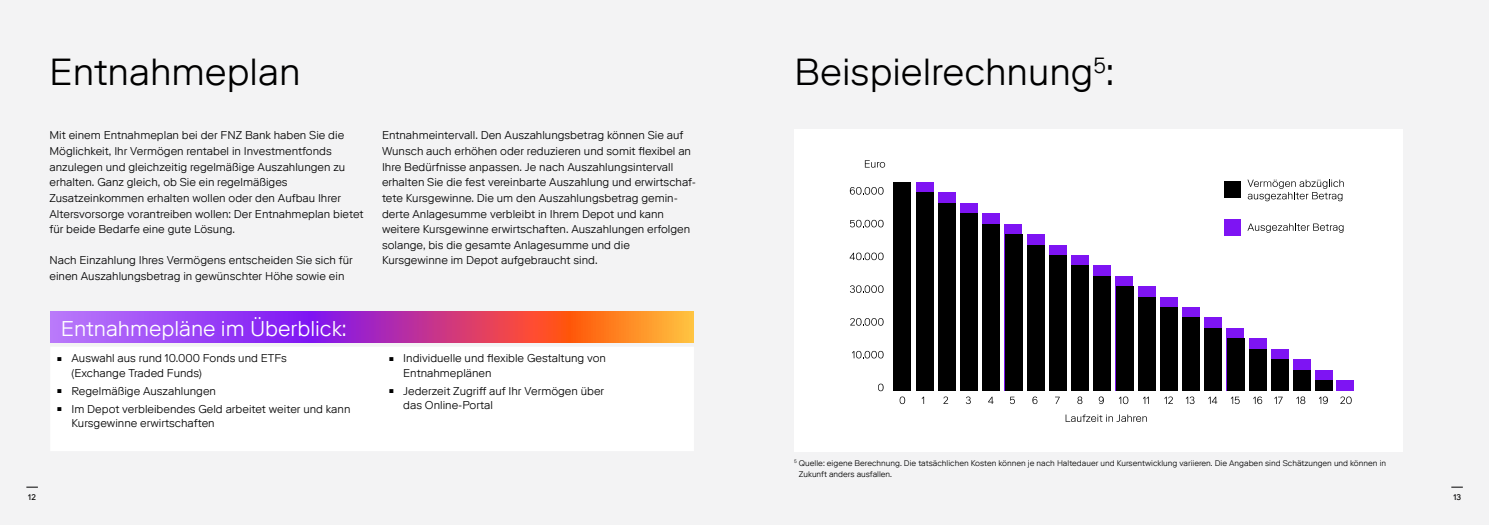
<style>
.page{position:relative;width:1489px;height:525px;background:#fff}
.page>*{position:absolute;margin:0;border:0;box-sizing:border-box;transform-origin:0 0}
.t1{font:300 37.5px "Riforma LLTT";color:#000}
.t2{font:300 21.25px "Riforma LLTT";color:#fff}
.t3{font:300 11.25px/15.6px "Riforma LLTT";color:#000}
.t4{font:300 8.12px/10.6px "Riforma LLTT";color:#000}
.t5{font:8.12px "Riforma LLTT";color:#000}
</style>
<div class="page">
<div style="left:0;top:0;width:1488px;height:524px;background:#f3f3f4"></div>
<div style="left:794px;top:129px;width:608px;height:323px;background:#fff"></div>
<div style="left:1336px;top:380px;width:18px;height:10px;background:#7e14f3"></div>
<div style="left:1224px;top:219px;width:16px;height:16px;background:#7e14f3"></div>
<div style="left:915px;top:182px;width:18px;height:208px;background:#7e14f3"></div>
<div style="left:938px;top:192px;width:17px;height:198px;background:#7e14f3"></div>
<div style="left:960px;top:203px;width:17px;height:187px;background:#7e14f3"></div>
<div style="left:982px;top:213px;width:18px;height:177px;background:#7e14f3"></div>
<div style="left:1004px;top:224px;width:18px;height:166px;background:#7e14f3"></div>
<div style="left:1026px;top:234px;width:18px;height:156px;background:#7e14f3"></div>
<div style="left:1048px;top:244px;width:18px;height:146px;background:#7e14f3"></div>
<div style="left:1071px;top:255px;width:17px;height:135px;background:#7e14f3"></div>
<div style="left:1093px;top:265px;width:17px;height:125px;background:#7e14f3"></div>
<div style="left:1115px;top:276px;width:18px;height:114px;background:#7e14f3"></div>
<div style="left:1137px;top:286px;width:18px;height:104px;background:#7e14f3"></div>
<div style="left:1159px;top:296px;width:18px;height:94px;background:#7e14f3"></div>
<div style="left:1182px;top:307px;width:17px;height:83px;background:#7e14f3"></div>
<div style="left:1204px;top:317px;width:17px;height:73px;background:#7e14f3"></div>
<div style="left:1226px;top:328px;width:18px;height:62px;background:#7e14f3"></div>
<div style="left:1248px;top:338px;width:18px;height:52px;background:#7e14f3"></div>
<div style="left:1270px;top:348px;width:18px;height:42px;background:#7e14f3"></div>
<div style="left:1293px;top:359px;width:17px;height:31px;background:#7e14f3"></div>
<div style="left:1315px;top:369px;width:17px;height:21px;background:#7e14f3"></div>
<div style="left:1224px;top:181px;width:16px;height:16px;background:#000"></div>
<div style="left:1315px;top:380px;width:17px;height:10px;background:#000"></div>
<div style="left:1293px;top:369px;width:17px;height:21px;background:#000"></div>
<div style="left:1270px;top:359px;width:18px;height:31px;background:#000"></div>
<div style="left:1248px;top:348px;width:18px;height:42px;background:#000"></div>
<div style="left:1226px;top:338px;width:18px;height:52px;background:#000"></div>
<div style="left:1204px;top:328px;width:17px;height:62px;background:#000"></div>
<div style="left:1182px;top:317px;width:17px;height:73px;background:#000"></div>
<div style="left:1160px;top:307px;width:17px;height:83px;background:#000"></div>
<div style="left:1137px;top:296px;width:18px;height:94px;background:#000"></div>
<div style="left:1115px;top:286px;width:18px;height:104px;background:#000"></div>
<div style="left:1093px;top:276px;width:18px;height:114px;background:#000"></div>
<div style="left:1071px;top:265px;width:17px;height:125px;background:#000"></div>
<div style="left:1049px;top:255px;width:17px;height:135px;background:#000"></div>
<div style="left:1026px;top:244px;width:18px;height:146px;background:#000"></div>
<div style="left:1004px;top:234px;width:18px;height:156px;background:#000"></div>
<div style="left:982px;top:224px;width:18px;height:166px;background:#000"></div>
<div style="left:960px;top:213px;width:17px;height:177px;background:#000"></div>
<div style="left:938px;top:203px;width:17px;height:187px;background:#000"></div>
<div style="left:915px;top:192px;width:18px;height:198px;background:#000"></div>
<div style="left:893px;top:182px;width:18px;height:208px;background:#000"></div>
<svg style="left:864px;top:160px;width:21px;height:8px"></svg>
<svg style="left:1247px;top:179px;width:96px;height:22px"></svg>
<svg style="left:1247px;top:223px;width:96px;height:10px"></svg>
<svg style="left:1065px;top:414px;width:81px;height:8px"></svg>
<svg style="left:943px;top:396px;width:5px;height:7px"></svg>
<svg style="left:965px;top:396px;width:5px;height:8px"></svg>
<svg style="left:988px;top:396px;width:5px;height:7px"></svg>
<svg style="left:1010px;top:396px;width:4px;height:8px"></svg>
<svg style="left:1032px;top:396px;width:5px;height:8px"></svg>
<svg style="left:1055px;top:396px;width:4px;height:7px"></svg>
<svg style="left:1077px;top:396px;width:5px;height:8px"></svg>
<svg style="left:1098px;top:396px;width:5px;height:8px"></svg>
<svg style="left:1119px;top:396px;width:9px;height:8px"></svg>
<svg style="left:1143px;top:396px;width:5px;height:7px"></svg>
<svg style="left:1164px;top:396px;width:8px;height:7px"></svg>
<svg style="left:1185px;top:396px;width:9px;height:8px"></svg>
<svg style="left:1208px;top:396px;width:9px;height:7px"></svg>
<svg style="left:1230px;top:396px;width:9px;height:8px"></svg>
<svg style="left:1253px;top:396px;width:9px;height:8px"></svg>
<svg style="left:1274px;top:396px;width:8px;height:7px"></svg>
<svg style="left:1296px;top:396px;width:9px;height:8px"></svg>
<svg style="left:1319px;top:396px;width:8px;height:8px"></svg>
<svg style="left:1340px;top:396px;width:11px;height:8px"></svg>
<svg style="left:899px;top:396px;width:6px;height:8px"></svg>
<svg style="left:849px;top:187px;width:34px;height:8px"></svg>
<svg style="left:850px;top:220px;width:33px;height:7px"></svg>
<svg style="left:849px;top:252px;width:34px;height:8px"></svg>
<svg style="left:850px;top:285px;width:33px;height:8px"></svg>
<svg style="left:850px;top:318px;width:33px;height:7px"></svg>
<svg style="left:852px;top:350px;width:31px;height:8px"></svg>
<svg style="left:878px;top:383px;width:5px;height:8px"></svg>
<svg style="left:26px;top:486px;width:12px;height:1px"></svg>
<svg style="left:50px;top:311px;width:644px;height:32px;background:#c14ea0"></svg>
<div style="left:51px;top:347px;width:643px;height:104px;background:#fff"></div>
<h1 class="t1" style="left:49px;top:48px;width:253px">Entnahmeplan</h1>
<p class="t3" style="left:49px;top:127px;width:315px">Mit einem Entnahmeplan bei der FNZ Bank haben Sie die Möglichkeit, Ihr Vermögen rentabel in Investmentfonds anzulegen und gleichzeitig regelmäßige Auszahlungen zu erhalten. Ganz gleich, ob Sie ein regelmäßiges Zusatzeinkommen erhalten wollen oder den Aufbau Ihrer Altersvorsorge vorantreiben wollen: Der Entnahmeplan bietet für beide Bedarfe eine gute Lösung.</p>
<p class="t3" style="left:49px;top:252px;width:305px">Nach Einzahlung Ihres Vermögens entscheiden Sie sich für einen Auszahlungsbetrag in gewünschter Höhe sowie ein</p>
<h2 class="t2" style="left:61px;top:315px;width:287px">Entnahmepläne im Überblick:</h2>
<p class="t3" style="left:71px;top:351px;width:217px;line-height:14.4px;text-indent:-14px"><sup>⏹</sup> Auswahl aus rund 10.000 Fonds und ETFs (Exchange Traded Funds)</p>
<p class="t3" style="left:57px;top:381px;width:295px;line-height:17.9px"><sup>⏹</sup> Regelmäßige Auszahlungen<br><sup>⏹</sup> Im Depot verbleibendes Geld arbeitet weiter und kann</p>
<p class="t3" style="left:71px;top:415px;width:145px">Kursgewinne erwirtschaften</p>
<p class="t3" style="left:382px;top:127px;width:315px">Entnahmeintervall. Den Auszahlungsbetrag können Sie auf Wunsch auch erhöhen oder reduzieren und somit flexibel an Ihre Bedürfnisse anpassen. Je nach Auszahlungsintervall erhalten Sie die fest vereinbarte Auszahlung und erwirtschaf&shy;tete Kursgewinne. Die um den Auszahlungsbetrag gemin&shy;derte Anlagesumme verbleibt in Ihrem Depot und kann weitere Kursgewinne erwirtschaften. Auszahlungen erfolgen solange, bis die gesamte Anlagesumme und die Kursgewinne im Depot aufgebraucht sind.</p>
<p class="t3" style="left:403px;top:351px;width:204px;line-height:14.4px;text-indent:-14px"><sup>⏹</sup> Individuelle und flexible Gestaltung von<br>Entnahmeplänen</p>
<p class="t3" style="left:403px;top:383px;width:202px;line-height:14.4px;text-indent:-14px"><sup>⏹</sup> Jederzeit Zugriff auf Ihr Vermögen über das Online-Portal</p>
<h1 class="t1" style="left:794px;top:48px;width:322px">Beispielrechnung<sup>5</sup>:</h1>
<p class="t4" style="left:798px;top:457px;width:588px;text-indent:-5px"><sup>5</sup> Quelle: eigene Berechnung. Die tatsächlichen Kosten können je nach Haltedauer und Kursentwicklung variieren. Die Angaben sind Schätzungen und können in<br>Zukunft anders ausfallen.</p>
<p class="t5" style="left:28px;top:491px;width:9px">12</p>
<p class="t5" style="left:1452px;top:491px;width:10px">13</p>
</div>
